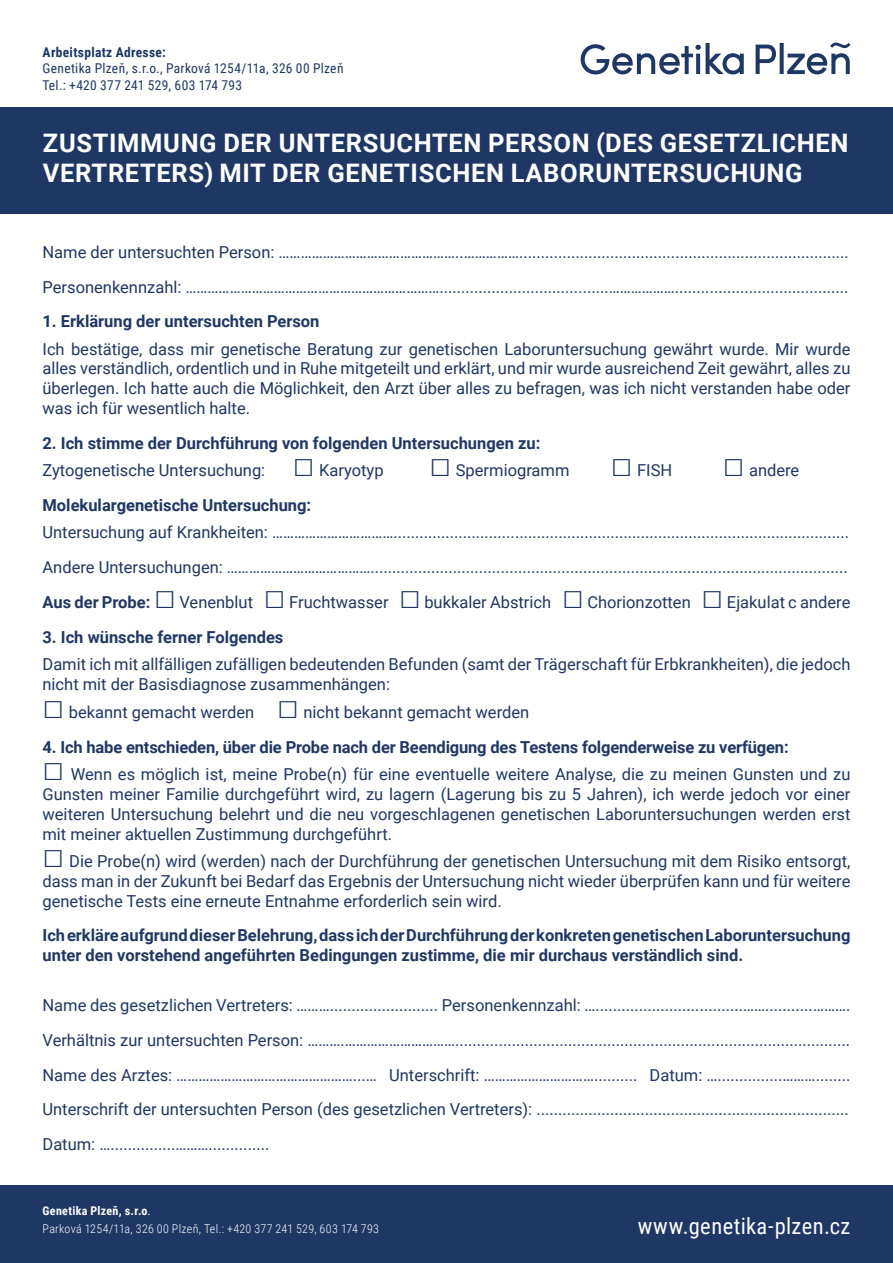
<style>
.page{position:relative;width:893px;height:1263px;background:#fff}
.page>*{position:absolute;margin:0;border:0;box-sizing:border-box;transform-origin:0 0}
.t1{font:700 25.5px/30px "Roboto";letter-spacing:.025em;color:#fff}
.t2{font:22.5px "Roboto Condensed";letter-spacing:.02em;color:#fff}
.t3{font:16.5px/19.8px "Roboto";color:#1f3765;text-align:justify}
.t4{font:700 16.5px/19.8px "Roboto";color:#1f3765}
.t5{font:13.5px "Roboto Condensed";letter-spacing:.02em;color:#1f3765}
.t6{font:700 13.5px "Roboto Condensed";letter-spacing:.025em;color:#1f3765}
.t7{font:300 12px "Roboto Condensed";letter-spacing:.02em;color:#fff}
.t8{font:700 12px "Roboto Condensed";letter-spacing:.025em;color:#fff}
.s1{font-family:"Arial";font-size:36px}
.s2{font-weight:700}
.s3{font-weight:400}
</style>
<div class="page">
<div style="left:0;top:107px;width:893px;height:106px;background:#1f3765"></div>
<svg style="left:581px;top:43px;width:269px;height:31px"></svg>
<div style="left:0;top:1185px;width:893px;height:78px;background:#1f3765"></div>
<p class="t6" style="left:43px;top:42px;width:125px">Arbeitsplatz Adresse:</p>
<p class="t5" style="left:43px;top:59px;width:303px">Genetika Plzeň, s.r.o., Parková 1254/11a, 326 00 Plzeň</p>
<p class="t5" style="left:43px;top:75px;width:201px">Tel.: +420 377 241 529, 603 174 793</p>
<p class="t1" style="left:43px;top:127px;width:807px">ZUSTIMMUNG DER UNTERSUCHTEN PERSON (DES GESETZLICHEN<br>VERTRETERS) MIT DER GENETISCHEN LABORUNTERSUCHUNG</p>
<p class="t3" style="left:43px;top:241px;width:808px">Name der untersuchten Person: …………………………………………..……………............................................................................</p>
<p class="t3" style="left:43px;top:276px;width:807px">Personenkennzahl: …………………………………………………………….......................................………………........................................</p>
<p class="t4" style="left:43px;top:311px;width:278px">1. Erklärung der untersuchten Person</p>
<p class="t3" style="left:43px;top:338px;width:809px">Ich bestätige, dass mir genetische Beratung zur genetischen Laboruntersuchung gewährt wurde. Mir wurde alles verständlich, ordentlich und in Ruhe mitgeteilt und erklärt, und mir wurde ausreichend Zeit gewährt, alles zu überlegen. Ich hatte auch die Möglichkeit, den Arzt über alles zu befragen, was ich nicht verstanden habe oder was ich für wesentlich halte.</p>
<p class="t4" style="left:43px;top:432px;width:499px">2. Ich stimme der Durchführung von folgenden Untersuchungen zu:</p>
<p class="t3" style="left:43px;top:460px;width:343px">Zytogenetische Untersuchung: <span class="s1">□</span> Karyotyp</p>
<p class="t3" style="left:429px;top:460px;width:244px"><span class="s1">□</span> Spermiogramm <span class="s1">□</span> FISH</p>
<p class="t3" style="left:723px;top:460px;width:78px"><span class="s1">□</span> andere</p>
<p class="t4" style="left:43px;top:495px;width:270px">Molekulargenetische Untersuchung:</p>
<p class="t3" style="left:43px;top:522px;width:808px">Untersuchung auf Krankheiten: …………………………….........................................................................................................</p>
<p class="t3" style="left:43px;top:557px;width:807px">Andere Untersuchungen: …………………………………..............................................................................................................</p>
<p class="t3" style="left:43px;top:591px;width:809px"><span class="s2">Aus der Probe:</span> <span class="s1">□</span> Venenblut <span class="s1">□</span> Fruchtwasser <span class="s1">□</span> bukkaler Abstrich <span class="s1">□</span> Chorionzotten <span class="s1">□</span> Ejakulat c andere</p>
<p class="t4" style="left:43px;top:626px;width:242px">3. Ich wünsche ferner Folgendes</p>
<p class="t3" style="left:43px;top:654px;width:809px">Damit ich mit allfälligen zufälligen bedeutenden Befunden (samt der Trägerschaft für Erbkrankheiten), die jedoch nicht mit der Basisdiagnose zusammenhängen:</p>
<p class="t3" style="left:43px;top:702px;width:488px"><span class="s1">□</span> bekannt gemacht werden <span class="s1">□</span> nicht bekannt gemacht werden</p>
<p class="t4" style="left:43px;top:736px;width:748px">4. Ich habe entschieden, über die Probe nach der Beendigung des Testens folgenderweise zu verfügen:</p>
<p class="t3" style="left:43px;top:764px;width:809px"><span class="s1">□</span> Wenn es möglich ist, meine Probe(n) für eine eventuelle weitere Analyse, die zu meinen Gunsten und zu Gunsten meiner Familie durchgeführt wird, zu lagern (Lagerung bis zu 5 Jahren), ich werde jedoch vor einer weiteren Untersuchung belehrt und die neu vorgeschlagenen genetischen Laboruntersuchungen werden erst mit meiner aktuellen Zustimmung durchgeführt.</p>
<p class="t3" style="left:43px;top:850px;width:809px"><span class="s1">□</span> Die Probe(n) wird (werden) nach der Durchführung der genetischen Untersuchung mit dem Risiko entsorgt, dass man in der Zukunft bei Bedarf das Ergebnis der Untersuchung nicht wieder überprüfen kann und für weitere genetische Tests eine erneute Entnahme erforderlich sein wird.</p>
<p class="t4" style="left:43px;top:925px;width:809px">Ich erkläre aufgrund dieser Belehrung, dass ich der Durchführung der konkreten genetischen Laboruntersuchung unter den vorstehend angeführten Bedingungen zustimme, die mir durchaus verständlich sind.</p>
<p class="t3" style="left:43px;top:994px;width:809px">Name des gesetzlichen Vertreters: ………......................... Personenkennzahl: …..................................……...........……….</p>
<p class="t3" style="left:43px;top:1029px;width:809px">Verhältnis zur untersuchten Person: ……….…………………………...........................................................................................</p>
<p class="t3" style="left:43px;top:1064px;width:809px">Name des Arztes: …………………………………………...… Unterschrift: ………………………….......... Datum: …...............………........</p>
<p class="t3" style="left:43px;top:1099px;width:808px">Unterschrift der untersuchten Person (des gesetzlichen Vertreters): ........................................................................</p>
<p class="t3" style="left:43px;top:1134px;width:228px">Datum: …...............………..............</p>
<p class="t8" style="left:43px;top:1202px;width:110px">Genetika Plzeň, s.r.o<span class="s3">.</span></p>
<p class="t7" style="left:43px;top:1220px;width:338px">Parková 1254/11a, 326 00 Plzeň, Tel.: +420 377 241 529, 603 174 793</p>
<p class="t2" style="left:638px;top:1210px;width:214px">www.genetika-plzen.cz</p>
</div>
